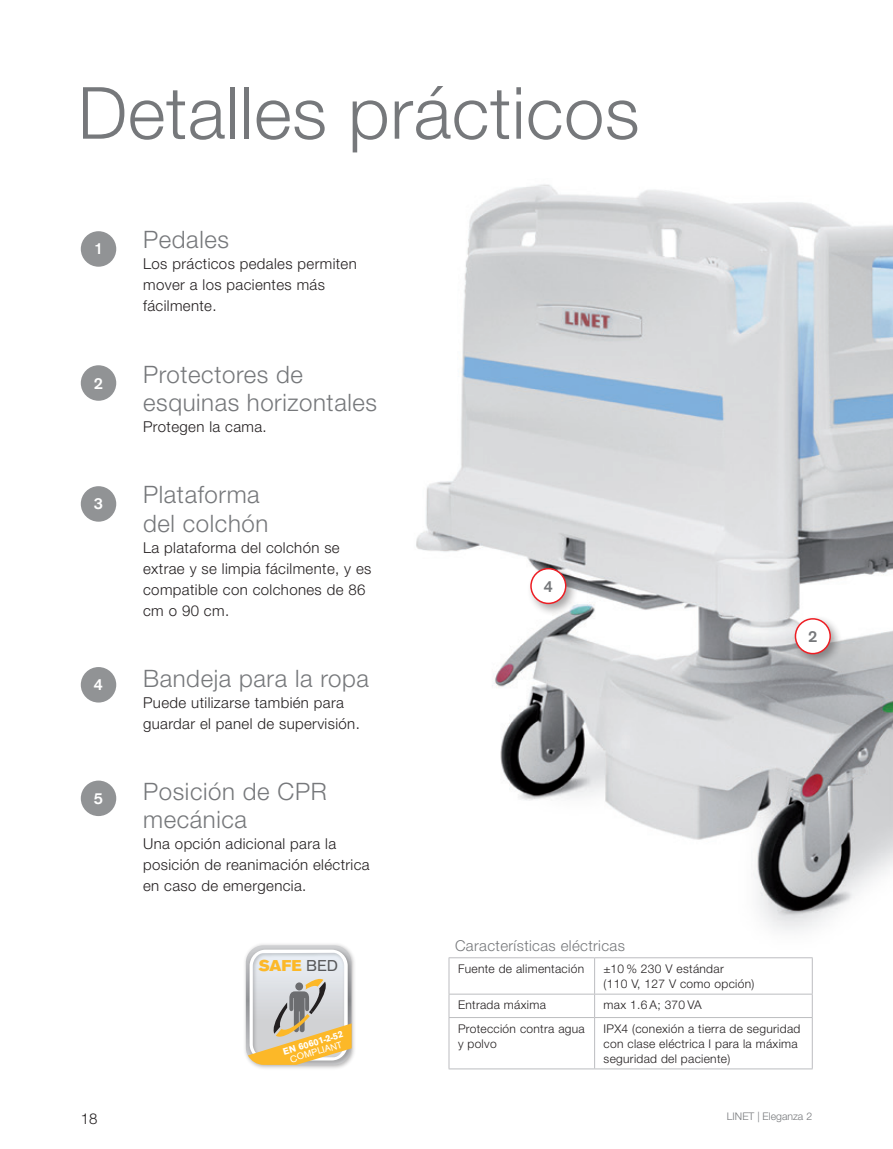
<style>
.page{position:relative;width:893px;height:1149px;background:#fff}
.page>*{position:absolute;margin:0;border:0;box-sizing:border-box;transform-origin:0 0}
._01_text_zakladni{font:300 72px "Helvetica Neue LT Pro";letter-spacing:.01em;color:#76787b}
._001_bullet{font:300 24px/28.5px "Helvetica Neue LT Pro";letter-spacing:.025em;color:#76787b}
._001_bullet-2{font:500 16.5px "Accius TOT";color:#fff}
._001_bullet-3{font:500 16.5px "Accius TOT";color:#76787b}
.t1{font:900 16.35px "Accius TOT";color:#fcb828}
._001_bullet-4{font:300 15px/21px "Helvetica Neue LT Pro";letter-spacing:.025em;color:#231f20}
._02_titulek_02{font:300 15px "Helvetica Neue LT Pro";letter-spacing:.025em;color:#76787b}
._02_parametry_samost{font:300 12px/15px "Helvetica Neue LT Pro";letter-spacing:.025em;color:#231f20}
.t2{font:300 10.5px "Helvetica Neue LT Pro";color:#76787b}
.t3{font:700 9.9px/9.4px "Accius TOT";color:#fff;text-align:center}
.s1{font-weight:400;color:#57585a}
.s2{font-weight:400}
</style>
<div class="page">
<img style="left:416px;top:184px;width:477px;height:884px">
<img style="left:245px;top:944px;width:109px;height:122px">
<svg style="left:246px;top:945px;width:106px;height:119px;background:#d6cbb2"></svg>
<svg style="left:449px;top:957px;width:364px;height:111px"></svg>
<hr style="left:595px;top:993px;width:218px;height:1px;background:#bcbdc0">
<hr style="left:449px;top:1017px;width:1px;height:51px;background:#bcbdc0">
<hr style="left:449px;top:1016px;width:146px;height:1px;background:#bcbdc0">
<hr style="left:449px;top:1068px;width:146px;height:1px;background:#bcbdc0">
<hr style="left:594px;top:1017px;width:1px;height:51px;background:#bcbdc0">
<hr style="left:812px;top:1017px;width:1px;height:51px;background:#bcbdc0">
<hr style="left:595px;top:1016px;width:218px;height:1px;background:#bcbdc0">
<hr style="left:595px;top:1068px;width:218px;height:1px;background:#bcbdc0">
<div style="left:81px;top:231px;width:35px;height:35px;background:#919395;border-radius:50%"></div>
<div style="left:81px;top:365px;width:35px;height:35px;background:#919395;border-radius:50%"></div>
<div style="left:81px;top:486px;width:35px;height:35px;background:#919395;border-radius:50%"></div>
<div style="left:81px;top:666px;width:35px;height:36px;background:#919395;border-radius:50%"></div>
<div style="left:81px;top:780px;width:35px;height:35px;background:#919395;border-radius:50%"></div>
<div style="left:527px;top:564px;width:52px;height:52px;background:#231f20;opacity:.4"></div>
<div style="left:531px;top:568px;width:35px;height:35px;background:#fff;border-radius:50%"></div>
<div style="left:530px;top:567px;width:36px;height:37px;border:2px solid #ee1d23;border-radius:50%"></div>
<div style="left:791px;top:614px;width:52px;height:52px;background:#231f20;opacity:.4"></div>
<div style="left:795px;top:618px;width:35px;height:35px;background:#fff;border-radius:50%"></div>
<div style="left:795px;top:618px;width:36px;height:36px;border:2px solid #ee1d23;border-radius:50%"></div>
<p class="_01_text_zakladni" style="left:78px;top:69px;width:563px">Detalles prácticos</p>
<p class="_001_bullet-2" style="left:94px;top:240px;width:11px">1</p>
<p class="_001_bullet-2" style="left:94px;top:374px;width:11px">2</p>
<p class="_001_bullet-2" style="left:94px;top:494px;width:11px">3</p>
<p class="_001_bullet-2" style="left:94px;top:675px;width:11px">4</p>
<p class="_001_bullet-2" style="left:94px;top:789px;width:11px">5</p>
<p class="_001_bullet" style="left:143px;top:225px;width:87px">Pedales</p>
<p class="_001_bullet-4" style="left:143px;top:253px;width:215px">Los prácticos pedales permiten mover a los pacientes más fácilmente.</p>
<p class="_001_bullet" style="left:143px;top:359px;width:235px">Protectores de esquinas horizontales</p>
<p class="_001_bullet-4" style="left:143px;top:416px;width:125px">Protegen la cama.</p>
<p class="_001_bullet" style="left:143px;top:479px;width:127px">Plataforma del colchón</p>
<p class="_001_bullet-4" style="left:143px;top:536px;width:230px">La plataforma del colchón se extrae y se limpia fácilmente, y es compatible con colchones de 86 cm o 90 cm.</p>
<p class="_001_bullet" style="left:143px;top:663px;width:227px">Bandeja para la ropa</p>
<p class="_001_bullet-4" style="left:143px;top:691px;width:218px">Puede utilizarse también para guardar el panel de supervisión.</p>
<p class="_001_bullet" style="left:143px;top:776px;width:185px">Posición de CPR mecánica</p>
<p class="_001_bullet-4" style="left:143px;top:833px;width:228px">Una opción adicional para la posición de reanimación eléctrica en caso de emergencia.</p>
<p class="t1" style="left:259px;top:955px;width:81px">SAFE <span class="s1">BED</span></p>
<p class="t3" style="left:282px;top:1047px;width:64px;rotate:-17deg">EN 60601-2-52<br><span class="s2">COMPLIANT</span></p>
<p class="_001_bullet-3" style="left:543px;top:576px;width:11px">4</p>
<p class="_001_bullet-3" style="left:808px;top:627px;width:11px">2</p>
<p class="_02_titulek_02" style="left:455px;top:936px;width:171px">Características eléctricas</p>
<p class="_02_parametry_samost" style="left:458px;top:960px;width:128px">Fuente de alimentación</p>
<p class="_02_parametry_samost" style="left:604px;top:960px;width:152px">±10 % 230 V estándar<br>(110 V, 127 V como opción)</p>
<p class="_02_parametry_samost" style="left:458px;top:996px;width:89px">Entrada máxima</p>
<p class="_02_parametry_samost" style="left:604px;top:996px;width:100px">max 1.6 A; 370 VA</p>
<p class="_02_parametry_samost" style="left:458px;top:1020px;width:128px">Protección contra agua y polvo</p>
<p class="_02_parametry_samost" style="left:604px;top:1020px;width:198px">IPX4 (conexión a tierra de seguridad con clase eléctrica I para la máxima seguridad del paciente)</p>
<p class="_001_bullet-4" style="left:81px;top:1106px;width:18px">18</p>
<p class="t2" style="left:727px;top:1109px;width:87px">LINET | Eleganza 2</p>
</div>
